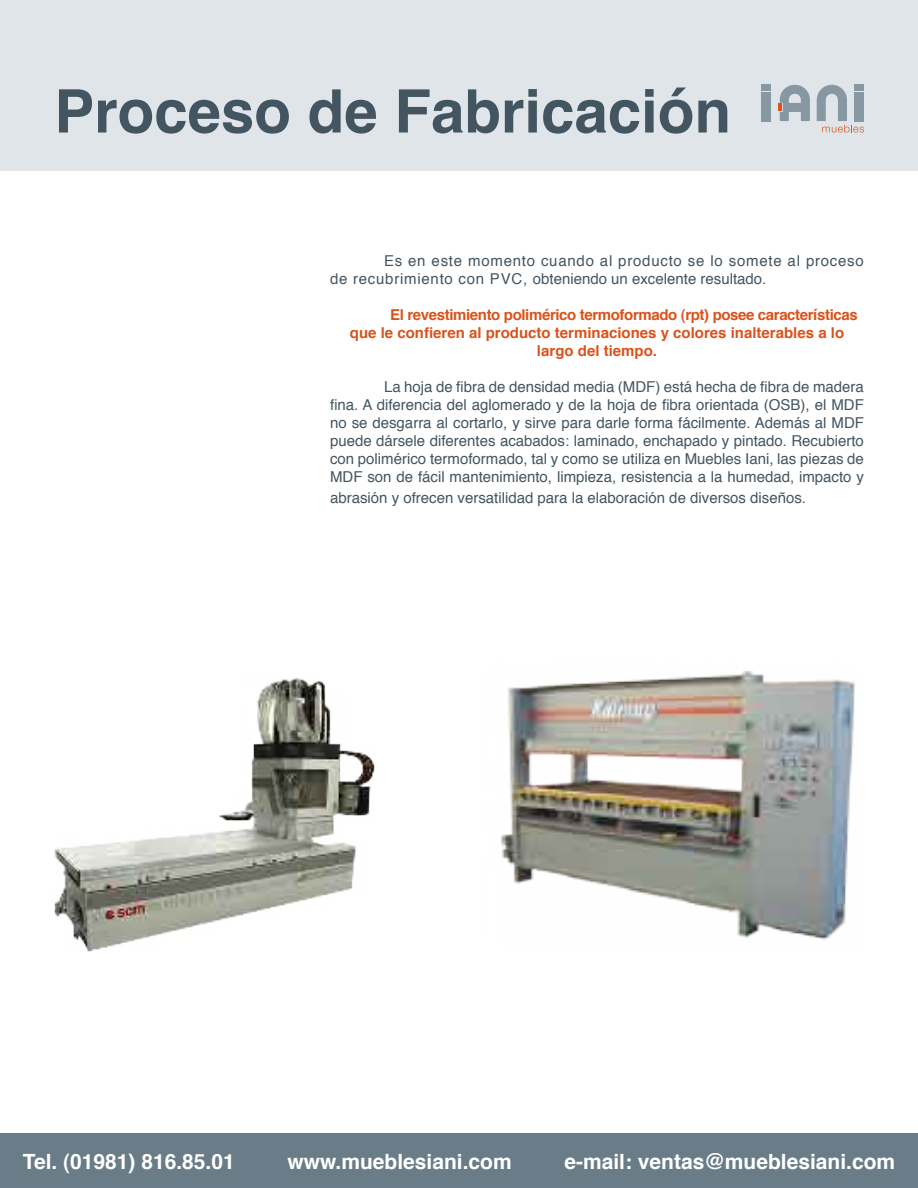
<style>
.page{position:relative;width:918px;height:1188px;background:#fff}
.page>*{position:absolute;margin:0;border:0;box-sizing:border-box;transform-origin:0 0}
.t1{font:700 60px "Helvetica";color:#435561}
.t2{font:700 21px "Helvetica";color:#fff}
.t3{font:15px/18px "Helvetica";color:#435561;text-align:justify}
.t4{font:15px/18px "Helvetica";letter-spacing:.05em;color:#435561}
.t5{font:700 15px "Helvetica";color:#d9531c}
.t6{font:700 15px "Helvetica";letter-spacing:-.025em;color:#d9531c}
</style>
<div class="page">
<div style="left:0;top:1134px;width:918px;height:54px;background:#697c87"></div>
<div style="left:0;top:0;width:918px;height:170px;background:#e0e5e9"></div>
<div style="left:761px;top:92px;width:9px;height:29px;background:#8798a3"></div>
<div style="left:761px;top:85px;width:9px;height:6px;background:#8798a3"></div>
<svg style="left:779px;top:85px;width:31px;height:36px"></svg>
<svg style="left:817px;top:85px;width:47px;height:48px"></svg>
<img style="left:54px;top:678px;width:321px;height:274px">
<img style="left:501px;top:670px;width:354px;height:270px">
<h1 class="t1" style="left:54px;top:63px;width:678px">Proceso de Fabricación</h1>
<p class="t4" style="left:330px;top:252px;width:535px;text-indent:54px">Es en este momento cuando al producto se lo somete al proceso de recubrimiento con PVC, obteniendo un excelente resultado.</p>
<p class="t6" style="left:390px;top:302px;width:469px">El revestimiento polimérico termoformado (rpt) posee características</p>
<p class="t5" style="left:350px;top:320px;width:496px">que le confieren al producto terminaciones y colores inalterables a lo</p>
<p class="t5" style="left:537px;top:338px;width:122px">largo del tiempo.</p>
<p class="t3" style="left:330px;top:378px;width:536px;text-indent:54px">La hoja de fibra de densidad media (MDF) está hecha de fibra de madera fina. A diferencia del aglomerado y de la hoja de fibra orientada (OSB), el MDF no se desgarra al cortarlo, y sirve para darle forma fácilmente. Además al MDF puede dársele diferentes acabados: laminado, enchapado y pintado. Recubierto con polimérico termoformado, tal y como se utiliza en Muebles Iani, las piezas de MDF son de fácil mantenimiento, limpieza, resistencia a la humedad, impacto y</p>
<p class="t3" style="left:330px;top:489px;width:478px">abrasión y ofrecen versatilidad para la elaboración de diversos diseños.</p>
<h2 class="t2" style="left:23px;top:1145px;width:214px">Tel. (01981) 816.85.01</h2>
<h2 class="t2" style="left:287px;top:1145px;width:226px">www.mueblesiani.com</h2>
<h2 class="t2" style="left:564px;top:1145px;width:332px">e-mail: ventas@mueblesiani.com</h2>
</div>
